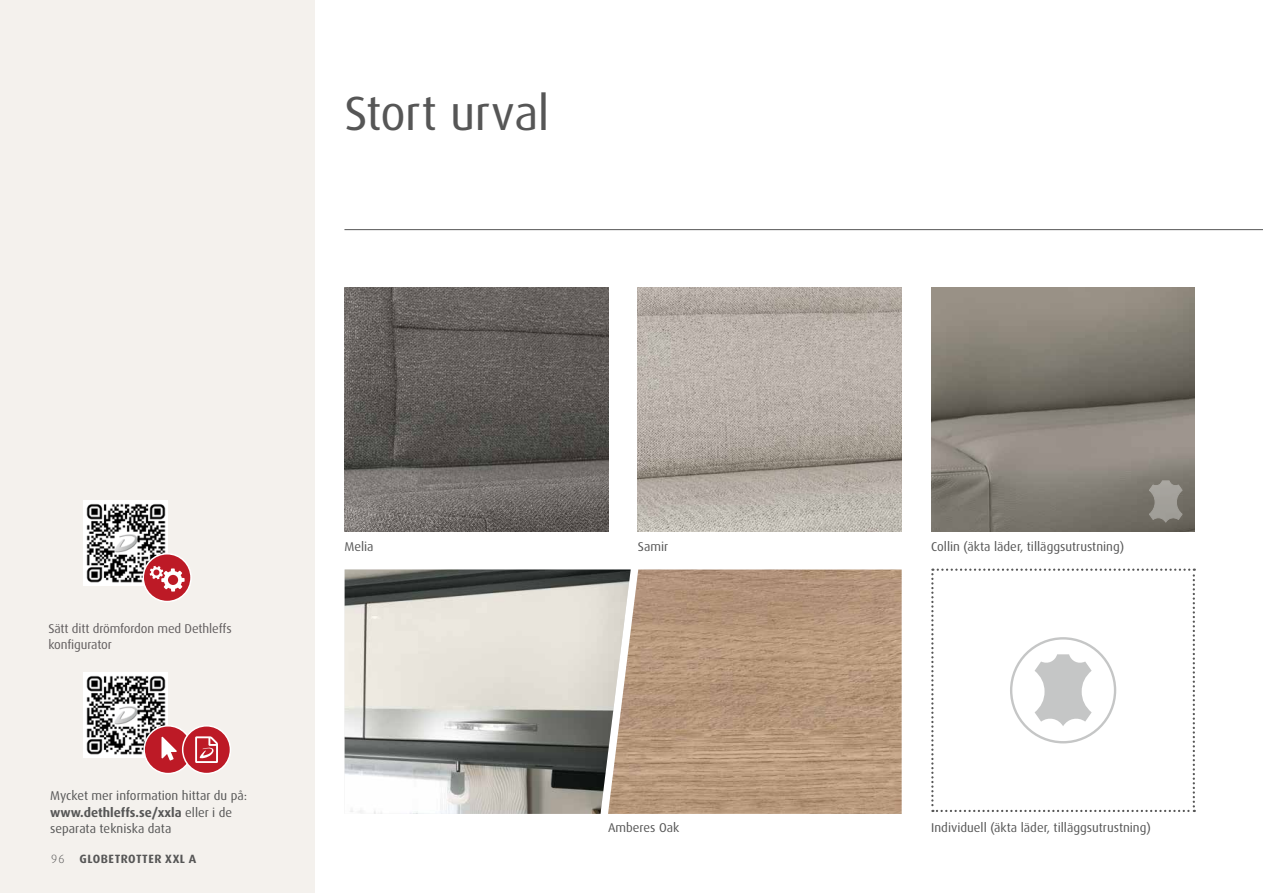
<style>
.page{position:relative;width:1263px;height:893px;background:#fff}
.page>*{position:absolute;margin:0;border:0;box-sizing:border-box;transform-origin:0 0}
.t1{font:48px "Dax OT";letter-spacing:-.01em;color:#565656}
.t2{font:12.75px/16.5px "Dax OT";color:#565656}
.t3{font:12.75px/16.5px "Dax OT";letter-spacing:-.01em;color:#625e5f}
.t4{font:700 12px "Dax Pro";letter-spacing:.04em;color:#565656}
.t5{font:300 12px "Dax OT";color:#565656}
.s1{font-weight:700}
</style>
<div class="page">
<img style="left:931px;top:288px;width:264px;height:243px">
<hr style="left:344px;top:229px;width:919px;height:1px;background:#565656">
<img style="left:344px;top:288px;width:264px;height:243px">
<svg style="left:1148px;top:480px;width:35px;height:43px;background:#928f88"></svg>
<div style="left:0;top:0;width:315px;height:893px;background:#f4f1ed"></div>
<img style="left:638px;top:288px;width:263px;height:243px">
<svg style="left:931px;top:569px;width:264px;height:243px"></svg>
<img style="left:345px;top:569px;width:263px;height:245px">
<img style="left:608px;top:569px;width:294px;height:245px">
<img style="left:83px;top:673px;width:84px;height:85px">
<div style="left:144px;top:726px;width:48px;height:48px;background:#bd1a26;border-radius:50%"></div>
<div style="left:143px;top:725px;width:50px;height:49px;border:2px solid #fff;border-radius:50%"></div>
<svg style="left:161px;top:737px;width:16px;height:23px"></svg>
<div style="left:183px;top:726px;width:47px;height:48px;background:#bd1a26;border-radius:50%"></div>
<div style="left:182px;top:725px;width:49px;height:49px;border:2px solid #fff;border-radius:50%"></div>
<svg style="left:195px;top:736px;width:23px;height:27px"></svg>
<img style="left:83px;top:501px;width:84px;height:85px">
<div style="left:143px;top:554px;width:48px;height:47px;background:#bd1a26;border-radius:50%"></div>
<div style="left:142px;top:553px;width:50px;height:49px;border:2px solid #fff;border-radius:50%"></div>
<svg style="left:150px;top:566px;width:35px;height:26px"></svg>
<h1 class="t1" style="left:344px;top:83px;width:207px">Stort urval</h1>
<p class="t3" style="left:48px;top:620px;width:185px">Sätt ditt drömfordon med Dethleffs konfigurator</p>
<p class="t2" style="left:50px;top:788px;width:198px">Mycket mer information hittar du på: <span class="s1">www.dethleffs.se/xxla</span> eller i de separata tekniska data</p>
<p class="t5" style="left:51px;top:851px;width:15px">96</p>
<p class="t4" style="left:80px;top:851px;width:118px">GLOBETROTTER XXL A</p>
<p class="t2" style="left:344px;top:538px;width:31px">Melia</p>
<p class="t2" style="left:638px;top:538px;width:32px">Samir</p>
<p class="t2" style="left:931px;top:538px;width:194px">Collin (äkta läder, tilläggsutrustning)</p>
<p class="t2" style="left:608px;top:820px;width:73px">Amberes Oak</p>
<p class="t2" style="left:931px;top:819px;width:221px">Individuell (äkta läder, tilläggsutrustning)</p>
</div>
